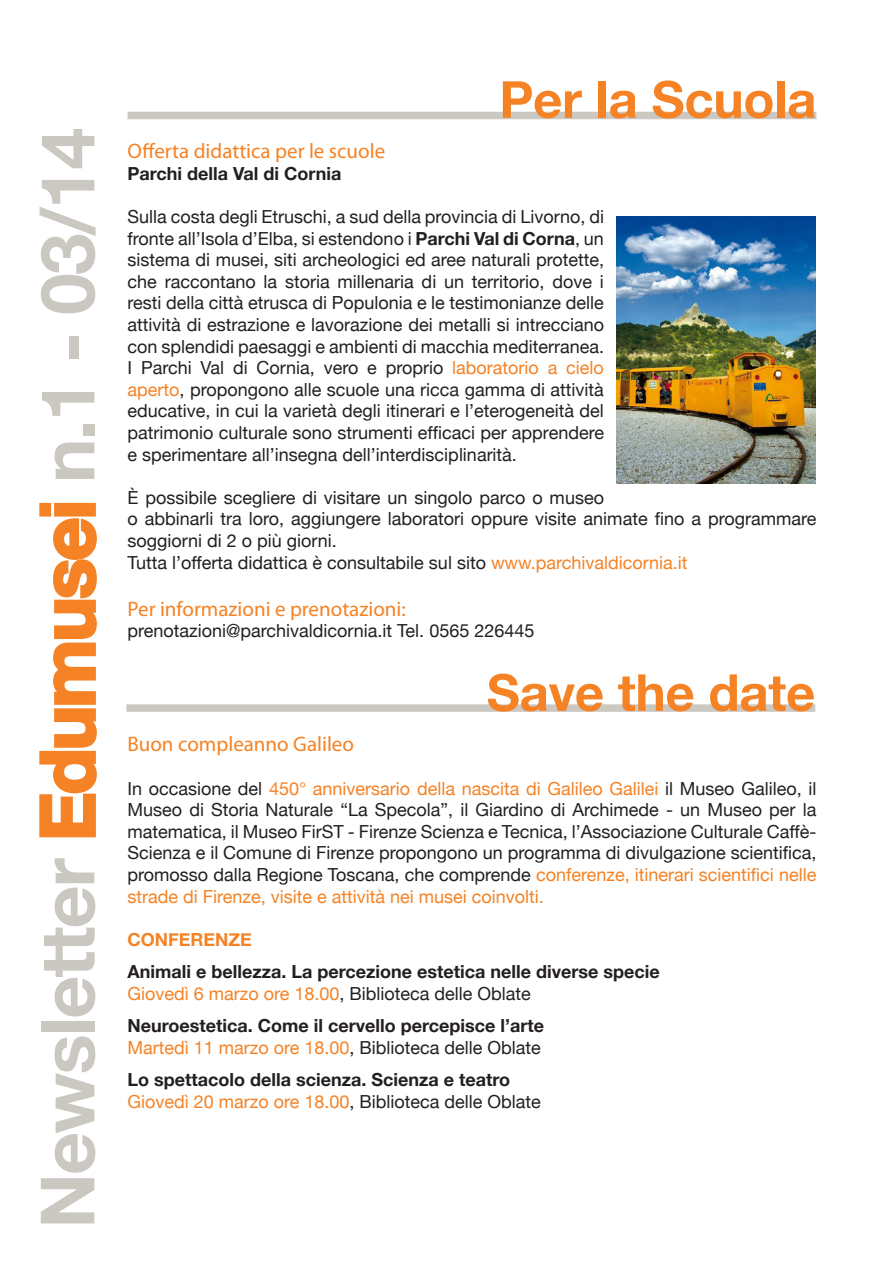
<style>
.page{position:relative;width:893px;height:1263px;background:#fff}
.page>*{position:absolute;margin:0;border:0;box-sizing:border-box;transform-origin:0 0}
.t1{font:700 75px "Helvetica Neue";letter-spacing:-.025em;color:#cbc8c2}
.titolo{font:700 51px "Helvetica Neue";letter-spacing:-.005em;color:#f58224}
.titolo_notizia{font:21px "Myriad Pro";color:#f58224}
.testo{font:18px/21.6px "Helvetica Neue";color:#231f20;text-align:justify}
.testo-2{font:700 18px "Helvetica Neue";color:#231f20}
.testo-3{font:18px "Helvetica Neue";color:#f58224}
.testo-4{font:700 18px "Helvetica Neue";color:#f58224}
.s1{color:#f58224}
.s2{font-weight:700}
.s3{color:#231f20}
</style>
<div class="page">
<svg style="left:39px;top:502px;width:58px;height:336px"></svg>
<div style="left:128px;top:112px;width:688px;height:7px;background:#cbc8c2"></div>
<img style="left:617px;top:216px;width:198px;height:267px">
<div style="left:126px;top:704px;width:689px;height:8px;background:#cbc8c2"></div>
<h1 class="t1" style="left:21px;top:1228px;width:1102px;rotate:-90deg">Newsletter <span class="s1">Edumusei</span> n.1 - 03/14</h1>
<p class="titolo" style="left:499px;top:68px;width:319px">Per la Scuola</p>
<p class="titolo_notizia" style="left:128px;top:138px;width:259px">Offerta didattica per le scuole</p>
<p class="testo-2" style="left:128px;top:162px;width:215px">Parchi della Val di Cornia</p>
<p class="testo" style="left:128px;top:206px;width:478px">Sulla costa degli Etruschi, a sud della provincia di Livorno, di fronte all’Isola d’Elba, si estendono i <span class="s2">Parchi Val di Corna</span>, un sistema di musei, siti archeologici ed aree naturali protette, che raccontano la storia millenaria di un territorio, dove i resti della città etrusca di Populonia e le testimonianze delle attività di estrazione e lavorazione dei metalli si intrecciano con splendidi paesaggi e ambienti di macchia mediterranea.<br>I Parchi Val di Cornia, vero e proprio <span class="s1">laboratorio a cielo aperto</span>, propongono alle scuole una ricca gamma di attività educative, in cui la varietà degli itinerari e l’eterogeneità del patrimonio culturale sono strumenti efficaci per apprendere e sperimentare all’insegna dell’interdisciplinarità.</p>
<p class="testo" style="left:128px;top:486px;width:690px;text-align:left">È possibile scegliere di visitare un singolo parco o museo<br>o abbinarli tra loro, aggiungere laboratori oppure visite animate fino a programmare soggiorni di 2 o più giorni.</p>
<p class="testo" style="left:128px;top:551px;width:562px">Tutta l’offerta didattica è consultabile sul sito <span class="s1">www.parchivaldicornia.it</span></p>
<p class="titolo_notizia" style="left:128px;top:595px;width:280px">Per informazioni e prenotazioni:</p>
<p class="testo" style="left:128px;top:620px;width:408px">prenotazioni@parchivaldicornia.it Tel. 0565 226445</p>
<p class="titolo" style="left:487px;top:661px;width:330px">Save the date</p>
<p class="titolo_notizia" style="left:127px;top:731px;width:228px">Buon compleanno Galileo</p>
<p class="testo" style="left:127px;top:777px;width:690px">In occasione del <span class="s1">450° anniversario della nascita di Galileo Galilei</span> il Museo Galileo, il Museo di Storia Naturale “La Specola”, il Giardino di Archimede - un Museo per la matematica, il Museo FirST - Firenze Scienza e Tecnica, l’Associazione Culturale Caffè-Scienza e il Comune di Firenze propongono un programma di divulgazione scientifica, promosso dalla Regione Toscana, che comprende <span class="s1">conferenze, itinerari scientifici nelle strade di Firenze, visite e attività nei musei coinvolti.</span></p>
<p class="testo-4" style="left:127px;top:928px;width:126px">CONFERENZE</p>
<p class="testo-2" style="left:127px;top:961px;width:534px">Animali e bellezza. La percezione estetica nelle diverse specie</p>
<p class="testo" style="left:127px;top:982px;width:405px"><span class="s1">Giovedì 6 marzo ore 18.00</span>, Biblioteca delle Oblate</p>
<p class="testo-2" style="left:127px;top:1015px;width:418px">Neuroestetica. Come il cervello percepisce l’arte</p>
<p class="testo-3" style="left:127px;top:1037px;width:415px">Martedì 11 marzo ore 18.00<span class="s3">, Biblioteca delle Oblate</span></p>
<p class="testo-2" style="left:127px;top:1069px;width:384px">Lo spettacolo della scienza. Scienza e teatro</p>
<p class="testo-3" style="left:127px;top:1091px;width:415px">Giovedì 20 marzo ore 18.00<span class="s3">, Biblioteca delle Oblate</span></p>
</div>
